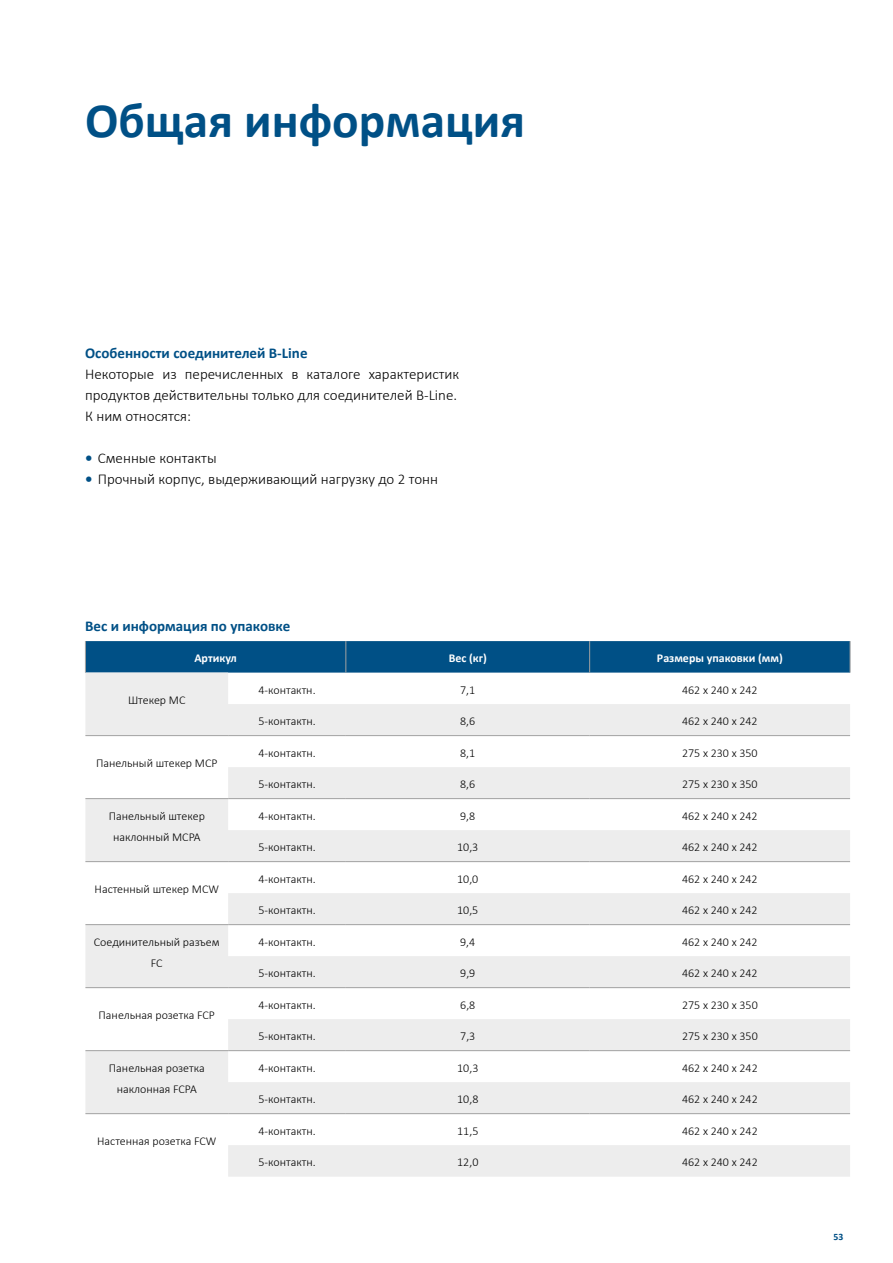
<style>
.page{position:relative;width:893px;height:1263px;background:#fff}
.page>*{position:absolute;margin:0;border:0;box-sizing:border-box;transform-origin:0 0}
.t1{font:700 49.5px "Calibri";color:#005086}
.t2{font:300 15px/21px "Calibri";color:#000}
.t3{font:700 15px "Calibri";color:#005086}
.t4{font:300 12px/21px "Calibri";color:#000;text-align:center}
.t5{font:700 12px "Calibri";color:#fff}
.t6{font:700 9.75px "Calibri";color:#005086}
.s1{font-weight:700;color:#005086}
</style>
<div class="page">
<div style="left:86px;top:641px;width:764px;height:32px;background:#005086"></div>
<svg style="left:85px;top:673px;width:765px;height:504px;fill:#f0f0f0"></svg>
<hr style="left:85px;top:641px;width:1px;height:32px;background:#a1a1a1">
<hr style="left:345px;top:641px;width:1px;height:32px;background:#a1a1a1">
<hr style="left:589px;top:641px;width:1px;height:32px;background:#a1a1a1">
<hr style="left:850px;top:641px;width:1px;height:32px;background:#a1a1a1">
<hr style="left:85px;top:735px;width:143px;height:1px;background:#a1a1a1">
<hr style="left:228px;top:735px;width:118px;height:1px;background:#a1a1a1">
<hr style="left:346px;top:735px;width:244px;height:1px;background:#a1a1a1">
<hr style="left:590px;top:735px;width:260px;height:1px;background:#a1a1a1">
<hr style="left:85px;top:798px;width:143px;height:1px;background:#a1a1a1">
<hr style="left:228px;top:798px;width:118px;height:1px;background:#a1a1a1">
<hr style="left:346px;top:798px;width:244px;height:1px;background:#a1a1a1">
<hr style="left:590px;top:798px;width:260px;height:1px;background:#a1a1a1">
<hr style="left:85px;top:861px;width:143px;height:1px;background:#a1a1a1">
<hr style="left:228px;top:861px;width:118px;height:1px;background:#a1a1a1">
<hr style="left:346px;top:861px;width:244px;height:1px;background:#a1a1a1">
<hr style="left:590px;top:861px;width:260px;height:1px;background:#a1a1a1">
<hr style="left:85px;top:924px;width:143px;height:1px;background:#a1a1a1">
<hr style="left:228px;top:924px;width:118px;height:1px;background:#a1a1a1">
<hr style="left:346px;top:924px;width:244px;height:1px;background:#a1a1a1">
<hr style="left:590px;top:924px;width:260px;height:1px;background:#a1a1a1">
<hr style="left:85px;top:987px;width:143px;height:1px;background:#a1a1a1">
<hr style="left:228px;top:987px;width:118px;height:1px;background:#a1a1a1">
<hr style="left:346px;top:987px;width:244px;height:1px;background:#a1a1a1">
<hr style="left:590px;top:987px;width:260px;height:1px;background:#a1a1a1">
<hr style="left:85px;top:1050px;width:143px;height:1px;background:#a1a1a1">
<hr style="left:228px;top:1050px;width:118px;height:1px;background:#a1a1a1">
<hr style="left:346px;top:1050px;width:244px;height:1px;background:#a1a1a1">
<hr style="left:590px;top:1050px;width:260px;height:1px;background:#a1a1a1">
<hr style="left:85px;top:1113px;width:143px;height:1px;background:#a1a1a1">
<hr style="left:228px;top:1113px;width:118px;height:1px;background:#a1a1a1">
<hr style="left:346px;top:1113px;width:244px;height:1px;background:#a1a1a1">
<hr style="left:590px;top:1113px;width:260px;height:1px;background:#a1a1a1">
<h1 class="t1" style="left:85px;top:86px;width:442px">Общая информация</h1>
<p class="t3" style="left:85px;top:342px;width:224px">Особенности соединителей B-Line</p>
<p class="t2" style="left:85px;top:363px;width:376px">Некоторые из перечисленных в каталоге характеристик продуктов действительны только для соединителей B-Line.<br>К ним относятся:</p>
<p class="t2" style="left:85px;top:447px;width:133px"><span class="s1">•</span> Сменные контакты</p>
<p class="t2" style="left:85px;top:468px;width:354px"><span class="s1">•</span> Прочный корпус, выдерживающий нагрузку до 2 тонн</p>
<p class="t3" style="left:85px;top:615px;width:207px">Вес и информация по упаковке</p>
<p class="t4" style="left:128px;top:689px;width:59px">Штекер MC</p>
<p class="t5" style="left:194px;top:650px;width:44px">Артикул</p>
<p class="t5" style="left:449px;top:650px;width:40px">Вес (кг)</p>
<p class="t5" style="left:657px;top:650px;width:127px">Размеры упаковки (мм)</p>
<p class="t4" style="left:258px;top:679px;width:59px">4-контактн.</p>
<p class="t4" style="left:460px;top:679px;width:17px">7,1</p>
<p class="t4" style="left:682px;top:679px;width:77px">462 x 240 x 242</p>
<p class="t4" style="left:258px;top:710px;width:59px">5-контактн.</p>
<p class="t4" style="left:460px;top:710px;width:17px">8,6</p>
<p class="t4" style="left:682px;top:710px;width:77px">462 x 240 x 242</p>
<p class="t4" style="left:96px;top:752px;width:123px">Панельный штекер MCP</p>
<p class="t4" style="left:258px;top:742px;width:59px">4-контактн.</p>
<p class="t4" style="left:460px;top:742px;width:17px">8,1</p>
<p class="t4" style="left:682px;top:742px;width:77px">275 x 230 x 350</p>
<p class="t4" style="left:258px;top:773px;width:59px">5-контактн.</p>
<p class="t4" style="left:460px;top:773px;width:17px">8,6</p>
<p class="t4" style="left:682px;top:773px;width:77px">275 x 230 x 350</p>
<p class="t4" style="left:109px;top:805px;width:98px">Панельный штекер наклонный MCPA</p>
<p class="t4" style="left:258px;top:805px;width:59px">4-контактн.</p>
<p class="t4" style="left:460px;top:805px;width:17px">9,8</p>
<p class="t4" style="left:682px;top:805px;width:77px">462 x 240 x 242</p>
<p class="t4" style="left:258px;top:836px;width:59px">5-контактн.</p>
<p class="t4" style="left:457px;top:836px;width:23px">10,3</p>
<p class="t4" style="left:682px;top:836px;width:77px">462 x 240 x 242</p>
<p class="t4" style="left:95px;top:878px;width:126px">Настенный штекер MCW</p>
<p class="t4" style="left:258px;top:868px;width:59px">4-контактн.</p>
<p class="t4" style="left:457px;top:868px;width:23px">10,0</p>
<p class="t4" style="left:682px;top:868px;width:77px">462 x 240 x 242</p>
<p class="t4" style="left:258px;top:899px;width:59px">5-контактн.</p>
<p class="t4" style="left:457px;top:899px;width:23px">10,5</p>
<p class="t4" style="left:682px;top:899px;width:77px">462 x 240 x 242</p>
<p class="t4" style="left:94px;top:931px;width:127px">Соединительный разъем<br>FC</p>
<p class="t4" style="left:258px;top:931px;width:59px">4-контактн.</p>
<p class="t4" style="left:460px;top:931px;width:17px">9,4</p>
<p class="t4" style="left:682px;top:931px;width:77px">462 x 240 x 242</p>
<p class="t4" style="left:258px;top:962px;width:59px">5-контактн.</p>
<p class="t4" style="left:460px;top:962px;width:17px">9,9</p>
<p class="t4" style="left:682px;top:962px;width:77px">462 x 240 x 242</p>
<p class="t4" style="left:99px;top:1004px;width:118px">Панельная розетка FCP</p>
<p class="t4" style="left:258px;top:994px;width:59px">4-контактн.</p>
<p class="t4" style="left:460px;top:994px;width:17px">6,8</p>
<p class="t4" style="left:682px;top:994px;width:77px">275 x 230 x 350</p>
<p class="t4" style="left:258px;top:1025px;width:59px">5-контактн.</p>
<p class="t4" style="left:460px;top:1025px;width:17px">7,3</p>
<p class="t4" style="left:682px;top:1025px;width:77px">275 x 230 x 350</p>
<p class="t4" style="left:109px;top:1057px;width:97px">Панельная розетка наклонная FCPA</p>
<p class="t4" style="left:258px;top:1057px;width:59px">4-контактн.</p>
<p class="t4" style="left:457px;top:1057px;width:23px">10,3</p>
<p class="t4" style="left:682px;top:1057px;width:77px">462 x 240 x 242</p>
<p class="t4" style="left:258px;top:1088px;width:59px">5-контактн.</p>
<p class="t4" style="left:457px;top:1088px;width:23px">10,8</p>
<p class="t4" style="left:682px;top:1088px;width:77px">462 x 240 x 242</p>
<p class="t4" style="left:97px;top:1130px;width:121px">Настенная розетка FCW</p>
<p class="t4" style="left:258px;top:1120px;width:59px">4-контактн.</p>
<p class="t4" style="left:457px;top:1120px;width:23px">11,5</p>
<p class="t4" style="left:682px;top:1120px;width:77px">462 x 240 x 242</p>
<p class="t4" style="left:258px;top:1151px;width:59px">5-контактн.</p>
<p class="t4" style="left:457px;top:1151px;width:23px">12,0</p>
<p class="t4" style="left:682px;top:1151px;width:77px">462 x 240 x 242</p>
<p class="t6" style="left:833px;top:1229px;width:11px">53</p>
</div>
